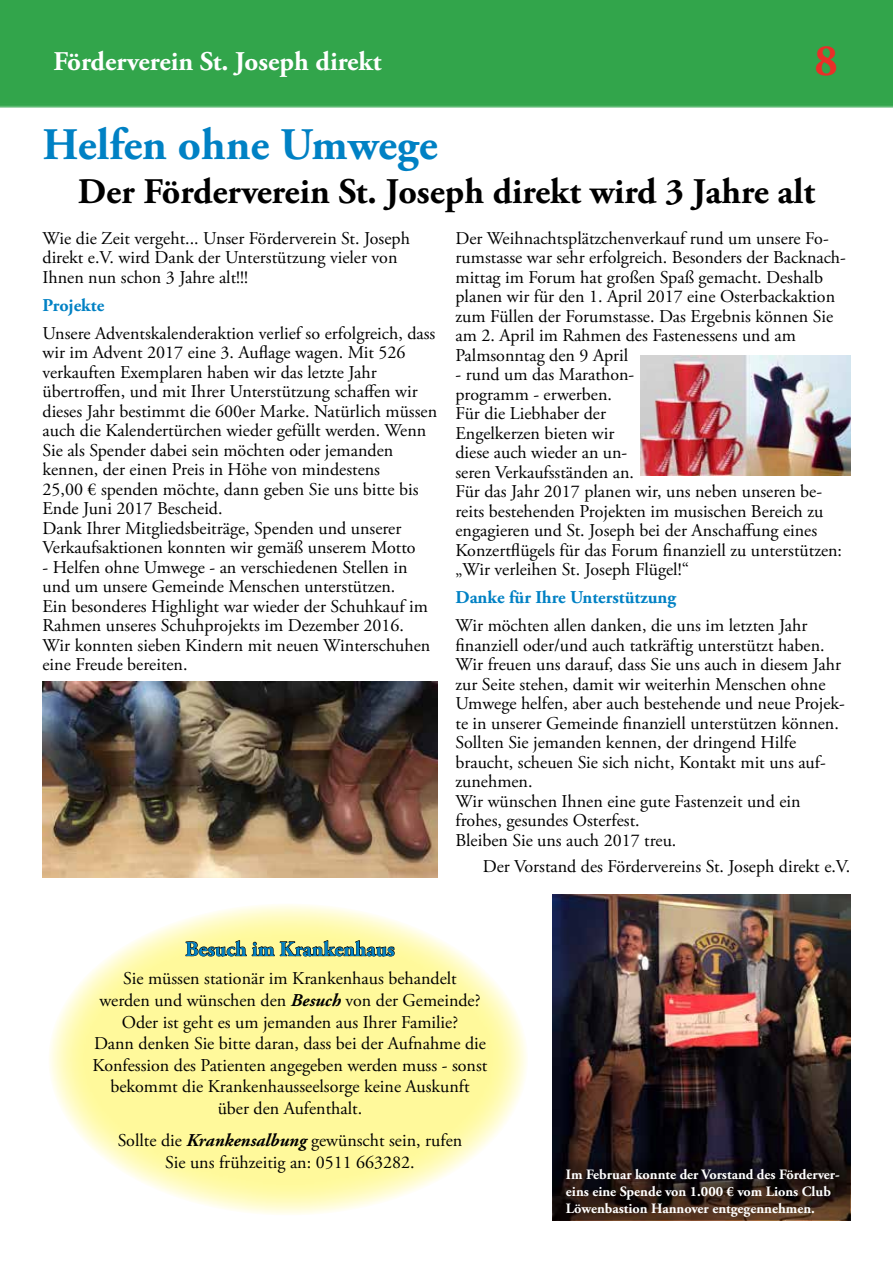
<style>
.page{position:relative;width:893px;height:1263px;background:#fff}
.page>*{position:absolute;margin:0;border:0;box-sizing:border-box;transform-origin:0 0}
.t1{font:700 45px "Adobe Garamond Pro";color:#0081c4}
.t2{font:700 45px "Adobe Garamond Pro";color:#eb2e28}
.t3{font:700 36px "Adobe Garamond Pro";color:#000}
.t4{font:700 27px "Adobe Garamond Pro";color:#fff}
.t5{font:700 21px "Adobe Garamond Pro";color:#0081c4}
.t6{font:18px/19.5px "Adobe Garamond Pro";color:#000}
.t7{font:700 18px "Adobe Garamond Pro";color:#0081c4}
.t8{font:700 14.25px/17.1px "Adobe Garamond Pro";color:#fff}
.s1{font-weight:700;font-style:italic}
</style>
<div class="page">
<div style="left:0;top:0;width:893px;height:108px;background:#32a54b"></div>
<img style="left:43px;top:681px;width:394px;height:196px">
<img style="left:640px;top:356px;width:211px;height:120px">
<img style="left:553px;top:894px;width:297px;height:327px">
<svg style="left:554px;top:1158px;width:296px;height:62px;background:#271914"></svg>
<svg style="left:48px;top:903px;width:480px;height:312px;background:#fff9a8"></svg>
<svg style="left:185px;top:940px;width:89px;height:17px;background:#b3ae6d"></svg>
<svg style="left:280px;top:940px;width:115px;height:17px;background:#aeaa6a"></svg>
<h3 class="t4" style="left:53px;top:46px;width:330px">Förderverein St. Joseph direkt</h3>
<h1 class="t2" style="left:815px;top:34px;width:25px">8</h1>
<h1 class="t1" style="left:43px;top:119px;width:397px">Helfen ohne Umwege</h1>
<h2 class="t3" style="left:78px;top:170px;width:739px">Der Förderverein St. Joseph direkt wird 3 Jahre alt</h2>
<p class="t6" style="left:43px;top:229px;width:369px">Wie die Zeit vergeht... Unser Förderverein St. Joseph direkt e.V. wird Dank der Unterstützung vieler von<br>Ihnen nun schon 3 Jahre alt!!!</p>
<p class="t7" style="left:43px;top:295px;width:63px">Projekte</p>
<p class="t6" style="left:43px;top:324px;width:396px">Unsere Adventskalenderaktion verlief so erfolgreich, dass wir im Advent 2017 eine 3. Auflage wagen. Mit 526 verkauften Exemplaren haben wir das letzte Jahr übertroffen, und mit Ihrer Unterstützung schaffen wir dieses Jahr bestimmt die 600er Marke. Natürlich müssen auch die Kalendertürchen wieder gefüllt werden. Wenn Sie als Spender dabei sein möchten oder jemanden kennen, der einen Preis in Höhe von mindestens<br>25,00 € spenden möchte, dann geben Sie uns bitte bis Ende Juni 2017 Bescheid.<br>Dank Ihrer Mitgliedsbeiträge, Spenden und unserer Verkaufsaktionen konnten wir gemäß unserem Motto</p>
<p class="t6" style="left:43px;top:558px;width:389px">- Helfen ohne Umwege - an verschiedenen Stellen in und um unsere Gemeinde Menschen unterstützen.<br>Ein besonderes Highlight war wieder der Schuhkauf im Rahmen unseres Schuhprojekts im Dezember 2016.<br>Wir konnten sieben Kindern mit neuen Winterschuhen eine Freude bereiten.</p>
<p class="t6" style="left:455px;top:229px;width:392px">Der Weihnachtsplätzchenverkauf rund um unsere Fo&shy;rumstasse war sehr erfolgreich. Besonders der Backnach&shy;mittag im Forum hat großen Spaß gemacht. Deshalb planen wir für den 1. April 2017 eine Osterbackaktion zum Füllen der Forumstasse. Das Ergebnis können Sie am 2. April im Rahmen des Fastenessens und am Palmsonntag den 9 April</p>
<p class="t6" style="left:455px;top:365px;width:388px">- rund um das Marathon-<br>programm - erwerben.<br>Für die Liebhaber der<br>Engelkerzen bieten wir<br>diese auch wieder an un-<br>seren Verkaufsständen an.<br>Für das Jahr 2017 planen wir, uns neben unseren be&shy;reits bestehenden Projekten im musischen Bereich zu engagieren und St. Joseph bei der Anschaffung eines Konzertflügels für das Forum finanziell zu unterstützen: „Wir verleihen St. Joseph Flügel!“</p>
<p class="t7" style="left:455px;top:587px;width:222px">Danke für Ihre Unterstützung</p>
<p class="t6" style="left:455px;top:616px;width:391px">Wir möchten allen danken, die uns im letzten Jahr finanziell oder/und auch tatkräftig unterstützt haben.<br>Wir freuen uns darauf, dass Sie uns auch in diesem Jahr zur Seite stehen, damit wir weiterhin Menschen ohne Umwege helfen, aber auch bestehende und neue Projek&shy;te in unserer Gemeinde finanziell unterstützen können.<br>Sollten Sie jemanden kennen, der dringend Hilfe braucht, scheuen Sie sich nicht, Kontakt mit uns auf&shy;zunehmen.<br>Wir wünschen Ihnen eine gute Fastenzeit und ein frohes, gesundes Osterfest.<br>Bleiben Sie uns auch 2017 treu.</p>
<p class="t6" style="left:483px;top:857px;width:369px">Der Vorstand des Fördervereins St. Joseph direkt e.V.</p>
<p class="t5" style="left:185px;top:937px;width:211px">Besuch im Krankenhaus</p>
<p class="t6" style="left:93px;top:968px;width:396px;line-height:21.6px;text-align:center">Sie müssen stationär im Krankenhaus behandelt<br>werden und wünschen den <span class="s1">Besuch</span> von der Gemeinde?<br>Oder ist geht es um jemanden aus Ihrer Familie?<br>Dann denken Sie bitte daran, dass bei der Aufnahme die Konfession des Patienten angegeben werden muss - sonst bekommt die Krankenhausseelsorge keine Auskunft über den Aufenthalt.</p>
<p class="t6" style="left:118px;top:1130px;width:346px;line-height:21.6px;text-align:center">Sollte die <span class="s1">Krankensalbung</span> gewünscht sein, rufen<br>Sie uns frühzeitig an: 0511 663282.</p>
<p class="t8" style="left:566px;top:1166px;width:275px">Im Februar konnte der Vorstand des Förderver&shy;eins eine Spende von 1.000 € vom Lions Club<br>Löwenbastion Hannover entgegennehmen.</p>
</div>
